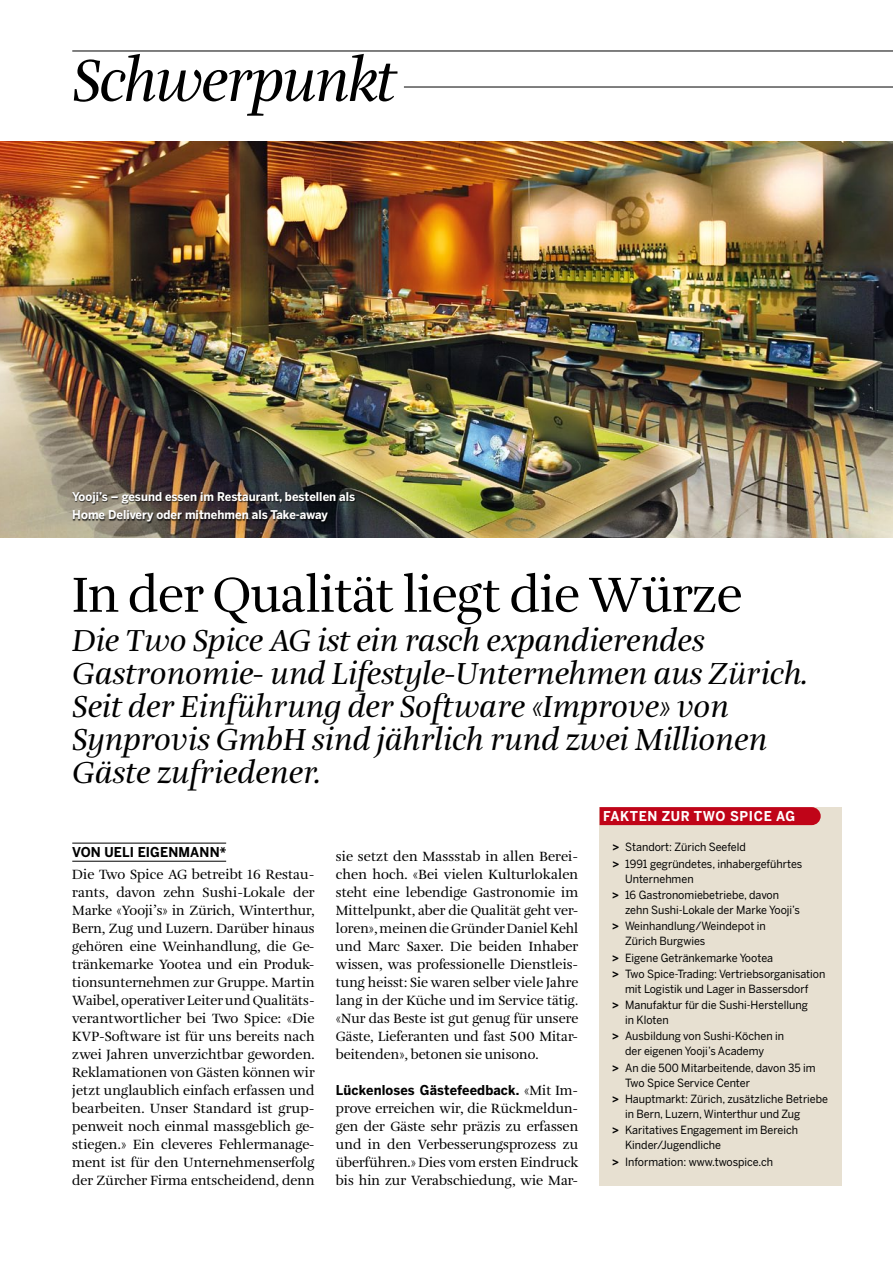
<style>
.page{position:relative;width:893px;height:1263px;background:#fff}
.page>*{position:absolute;margin:0;border:0;box-sizing:border-box;transform-origin:0 0}
.t1{font:italic 61.5px "Amalia Pro";letter-spacing:-.03em;color:#000}
.t2{font:51px "Amalia Pro";letter-spacing:-.01em;color:#000}
.t3{font:italic 31.5px/33px "Amalia Pro";letter-spacing:-.005em;color:#000;scale:1.05 1}
.t4{font:13.8px/18px "Amalia Pro";color:#000;text-align:justify}
.t5{font:700 13.5px "Benton Sans";letter-spacing:.01em;color:#000;scale:.95 1}
.t6{font:700 13.5px "Benton Sans";letter-spacing:.05em;color:#fff;scale:.95 1}
.t7{font:700 12px/18px "Benton Sans";color:#fff;scale:.95 1}
.t8{font:11.25px/16.4px "Benton Sans";color:#000;scale:.95 1}
.s1{font-family:"Amalia Pro";font-weight:400;font-size:13.8px}
.s2{font-weight:700}
</style>
<div class="page">
<hr style="left:72px;top:51px;width:821px;height:1px;background:#000">
<hr style="left:404px;top:87px;width:489px;height:1px;background:#000">
<hr style="left:72px;top:843px;width:154px;height:1px;background:#000">
<hr style="left:72px;top:861px;width:154px;height:1px;background:#000">
<div style="left:600px;top:807px;width:242px;height:378px;background:#e7e0d1"></div>
<img style="left:0;top:141px;width:893px;height:396px">
<div style="left:72px;top:492px;width:284px;height:31px;background:#000;opacity:.75"></div>
<div style="left:600px;top:807px;width:221px;height:18px;background:#c00418"></div>
<h1 class="t1" style="left:72px;top:42px;width:326px">Schwerpunkt</h1>
<p class="t7" style="left:72px;top:488px;width:299px">Yooji’s – gesund essen im Restaurant, bestellen als<br>Home Delivery oder mitnehmen als Take-away</p>
<h2 class="t2" style="left:72px;top:564px;width:671px">In der Qualität liegt die Würze</h2>
<h3 class="t3" style="left:72px;top:625px;width:702px">Die Two Spice AG ist ein rasch expandierendes Gastronomie- und Lifestyle-Unternehmen aus Zürich.<br>Seit der Einführung der Software «Improve» von Synprovis GmbH sind jährlich rund zwei Millionen Gäste zufriedener.</h3>
<p class="t5" style="left:72px;top:844px;width:164px">Von Ueli Eigenmann*</p>
<p class="t4" style="left:72px;top:866px;width:244px;text-align:left">Die Two Spice AG betreibt 16 Restau&shy;rants, davon zehn Sushi-Lokale der Marke «Yooji’s» in Zürich, Winterthur, Bern, Zug und Luzern. Darüber hinaus gehören eine Weinhandlung, die Ge&shy;tränkemarke Yootea und ein Produk&shy;tionsunternehmen zur Gruppe. Martin Waibel, operativer Leiter und Qualitäts&shy;verantwortlicher bei Two Spice: «Die KVP-Software ist für uns bereits nach zwei Jahren unverzichtbar geworden.<br>Reklamationen von Gästen können wir jetzt unglaublich einfach erfassen und bearbeiten. Unser Standard ist grup&shy;penweit noch einmal massgeblich ge&shy;stiegen.» Ein cleveres Fehlermanage&shy;ment ist für den Unternehmenserfolg der Zürcher Firma entscheidend, denn</p>
<p class="t4" style="left:336px;top:848px;width:244px">sie setzt den Massstab in allen Berei&shy;chen hoch. «Bei vielen Kulturlokalen steht eine lebendige Gastronomie im Mittelpunkt, aber die Qualität geht ver&shy;loren»,meinendie GründerDanielKehl und Marc Saxer. Die beiden Inhaber wissen, was professionelle Dienstleis&shy;tung heisst: Sie waren selber viele Jahre lang in der Küche und im Service tätig. «Nur das Beste ist gut genug für unsere Gäste, Lieferanten und fast 500 Mitar&shy;beitenden», betonen sie unisono.</p>
<p class="t5" style="left:336px;top:1082px;width:257px">Lückenloses Gästefeedback. <span class="s1">«Mit Im-</span></p>
<p class="t4" style="left:336px;top:1100px;width:244px">prove erreichen wir, die Rückmeldun&shy;gen der Gäste sehr präzis zu erfassen und in den Verbesserungsprozess zu überführen.» Dies vom ersten Eindruck bis hin zur Verabschiedung, wie Mar-</p>
<p class="t6" style="left:603px;top:808px;width:193px">Fakten zur Two Spice AG</p>
<p class="t8" style="left:612px;top:839px;width:201px"><span class="s2">&gt;</span> Standort: Zürich Seefeld<br><span class="s2">&gt;</span> 1991 gegründetes, inhabergeführtes</p>
<p class="t8" style="left:612px;top:871px;width:177px;text-indent:13px">Unternehmen<br><span class="s2">&gt;</span> 16 Gastronomiebetriebe, davon</p>
<p class="t8" style="left:612px;top:902px;width:199px;text-indent:13px">zehn Sushi-Lokale der Marke Yooji’s <span class="s2">&gt;</span> Weinhandlung/Weindepot in</p>
<p class="t8" style="left:612px;top:933px;width:226px;text-indent:13px">Zürich Burgwies<br><span class="s2">&gt;</span> Eigene Getränkemarke Yootea<br><span class="s2">&gt;</span> Two Spice-Trading: Vertriebsorganisation</p>
<p class="t8" style="left:612px;top:981px;width:208px;text-align:right">mit Logistik und Lager in Bassersdorf<br><span class="s2">&gt;</span> Manufaktur für die Sushi-Herstellung</p>
<p class="t8" style="left:612px;top:1012px;width:182px;text-indent:13px">in Kloten<br><span class="s2">&gt;</span> Ausbildung von Sushi-Köchen in</p>
<p class="t8" style="left:612px;top:1043px;width:216px;text-indent:13px">der eigenen Yooji’s Academy<br><span class="s2">&gt;</span> An die 500 Mitarbeitende, davon 35 im</p>
<p class="t8" style="left:612px;top:1075px;width:229px;text-indent:13px">Two Spice Service Center<br><span class="s2">&gt;</span> Hauptmarkt: Zürich, zusätzliche Betriebe</p>
<p class="t8" style="left:612px;top:1106px;width:199px;text-align:right">in Bern, Luzern, Winterthur und Zug<br><span class="s2">&gt;</span> Karitatives Engagement im Bereich</p>
<p class="t8" style="left:612px;top:1137px;width:171px;text-indent:13px">Kinder/Jugendliche<br><span class="s2">&gt;</span> Information: www.twospice.ch</p>
</div>
